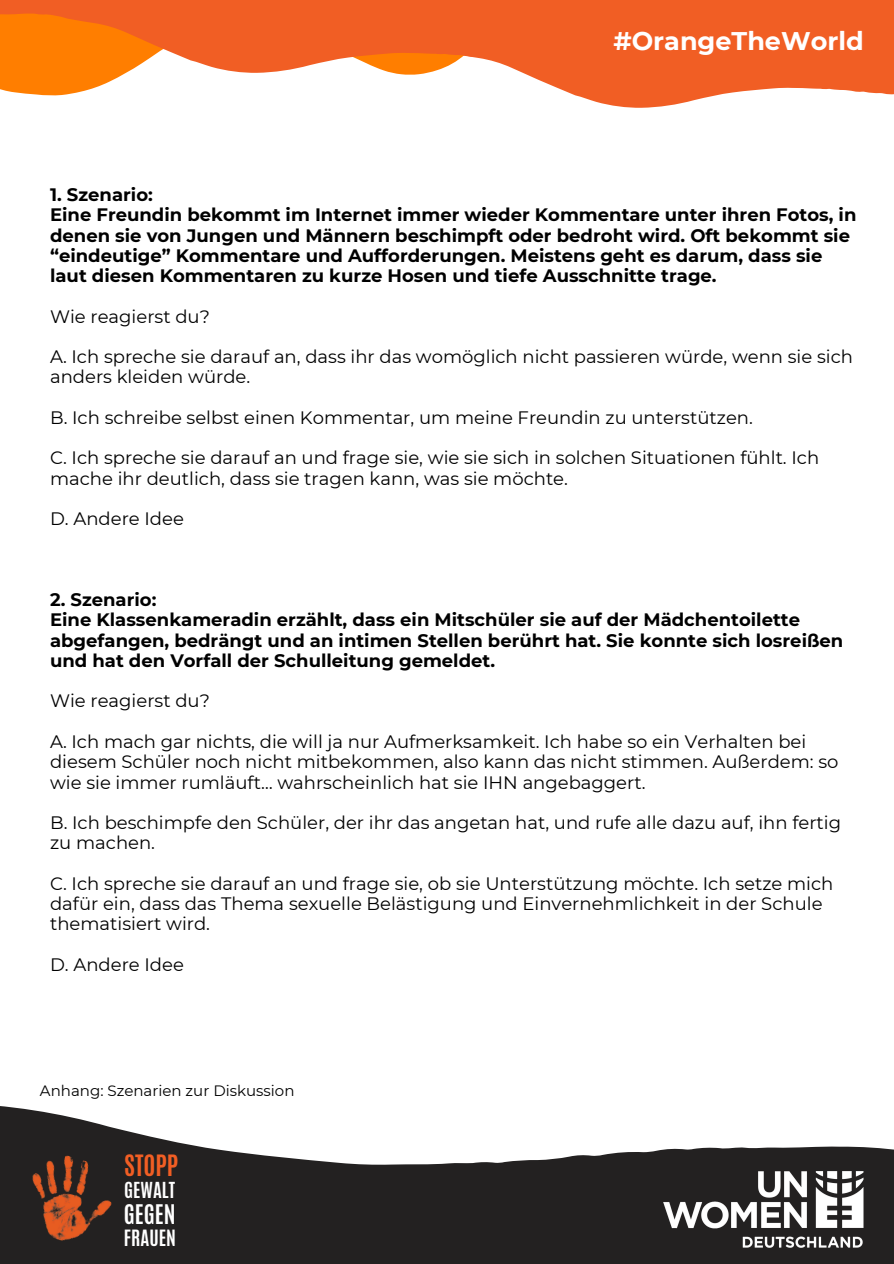
<style>
.page{position:relative;width:894px;height:1264px;background:#fff}
.page>*{position:absolute;margin:0;border:0;box-sizing:border-box;transform-origin:0 0}
.t1{font:700 25.5px "Montserrat";color:#fff}
.t2{font:700 24.6px "Antonio";color:#f15e24}
.t3{font:700 22.5px "Antonio";color:#fff}
.t4{font:700 18.75px "Antonio";color:#fff}
.t5{font:700 18.45px "Antonio";color:#fff}
.t6{font:18px/20.2px "Montserrat";color:#000}
.t7{font:700 18px/20.2px "Montserrat";color:#000}
.t8{font:15px "Montserrat";color:#000}
</style>
<div class="page">
<svg style="left:0;top:1106px;width:893px;height:157px;fill:#232121"></svg>
<img style="left:659px;top:1169px;width:206px;height:79px">
<img style="left:14px;top:1146px;width:109px;height:107px">
<svg style="left:558px;top:0;width:335px;height:108px;fill:#f15e24"></svg>
<svg style="left:0;top:88px;width:94px;height:8px"></svg>
<svg style="left:0;top:0;width:701px;height:88px;fill:#f15e24"></svg>
<h4 class="t1" style="left:613px;top:26px;width:252px">#OrangeTheWorld</h4>
<p class="t7" style="left:50px;top:184px;width:807px">1. Szenario:<br>Eine Freundin bekommt im Internet immer wieder Kommentare unter ihren Fotos, in denen sie von Jungen und Männern beschimpft oder bedroht wird. Oft bekommt sie “eindeutige” Kommentare und Aufforderungen. Meistens geht es darum, dass sie laut diesen Kommentaren zu kurze Hosen und tiefe Ausschnitte trage.</p>
<p class="t6" style="left:50px;top:306px;width:161px">Wie reagierst du?</p>
<p class="t6" style="left:50px;top:346px;width:804px">A. Ich spreche sie darauf an, dass ihr das womöglich nicht passieren würde, wenn sie sich anders kleiden würde.</p>
<p class="t6" style="left:50px;top:407px;width:704px">B. Ich schreibe selbst einen Kommentar, um meine Freundin zu unterstützen.</p>
<h2 class="t6" style="left:50px;top:448px;width:770px">C. Ich spreche sie darauf an und frage sie, wie sie sich in solchen Situationen fühlt. Ich mache ihr deutlich, dass sie tragen kann, was sie möchte.</h2>
<h3 class="t6" style="left:50px;top:508px;width:135px">D. Andere Idee</h3>
<h4 class="t7" style="left:50px;top:589px;width:794px">2. Szenario:<br>Eine Klassenkameradin erzählt, dass ein Mitschüler sie auf der Mädchentoilette abgefangen, bedrängt und an intimen Stellen berührt hat. Sie konnte sich losreißen und hat den Vorfall der Schulleitung gemeldet.</h4>
<h4 class="t6" style="left:50px;top:691px;width:161px">Wie reagierst du?</h4>
<h4 class="t6" style="left:50px;top:731px;width:789px">A. Ich mach gar nichts, die will ja nur Aufmerksamkeit. Ich habe so ein Verhalten bei diesem Schüler noch nicht mitbekommen, also kann das nicht stimmen. Außerdem: so wie sie immer rumläuft… wahrscheinlich hat sie IHN angebaggert.</h4>
<h4 class="t6" style="left:50px;top:812px;width:792px">B. Ich beschimpfe den Schüler, der ihr das angetan hat, und rufe alle dazu auf, ihn fertig zu machen.</h4>
<h4 class="t6" style="left:50px;top:873px;width:784px">C. Ich spreche sie darauf an und frage sie, ob sie Unterstützung möchte. Ich setze mich dafür ein, dass das Thema sexuelle Belästigung und Einvernehmlichkeit in der Schule thematisiert wird.</h4>
<h3 class="t6" style="left:50px;top:954px;width:135px">D. Andere Idee</h3>
<h4 class="t8" style="left:40px;top:1081px;width:256px">Anhang: Szenarien zur Diskussion</h4>
<h4 class="t2" style="left:124px;top:1148px;width:55px">STOPP</h4>
<p class="t5" style="left:124px;top:1177px;width:52px">GEWALT</p>
<p class="t4" style="left:124px;top:1224px;width:54px">FRAUEN</p>
<p class="t3" style="left:124px;top:1197px;width:53px">GEGEN</p>
</div>
